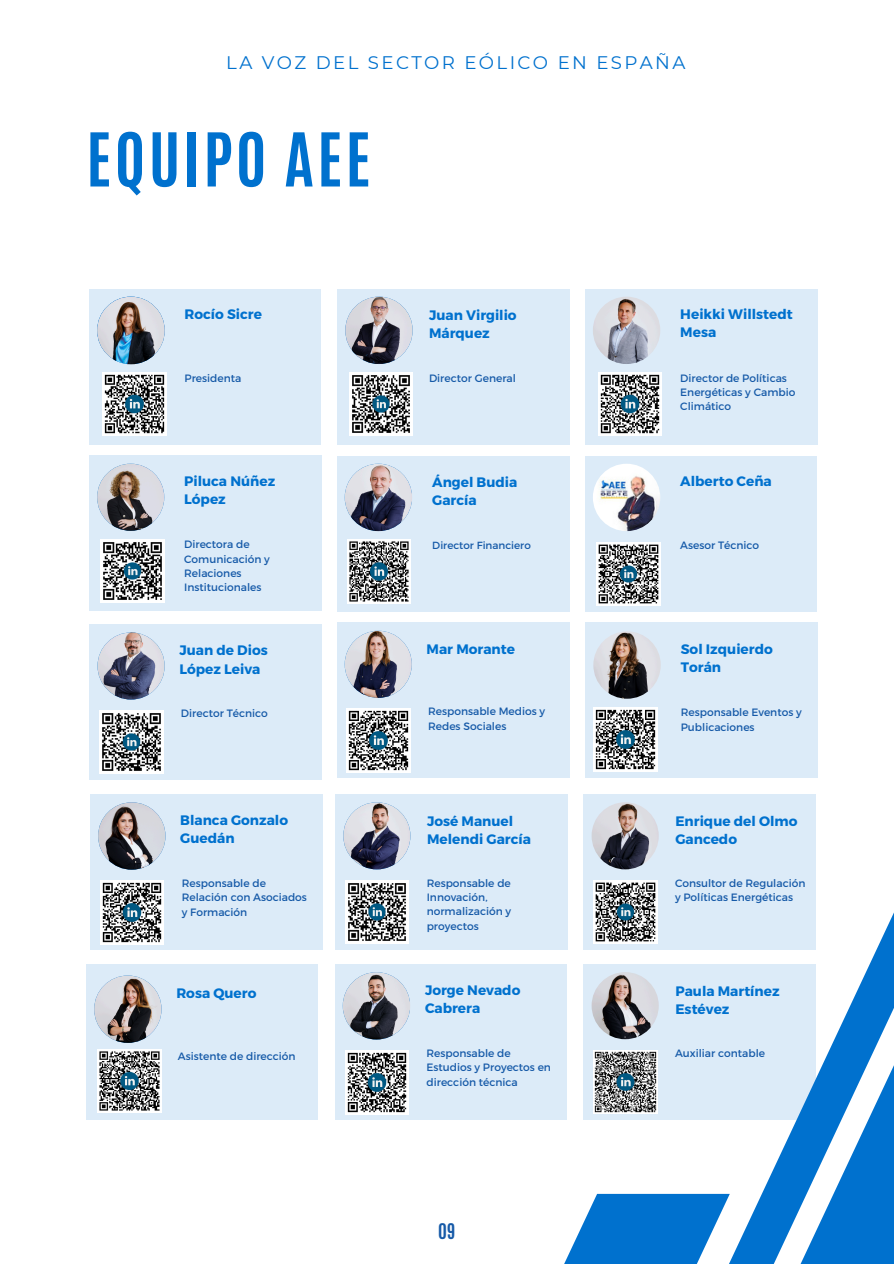
<style>
.page{position:relative;width:894px;height:1264px;background:#fff}
.page>*{position:absolute;margin:0;border:0;box-sizing:border-box;transform-origin:0 0}
.t1{font:700 63px "Antonio";letter-spacing:.05em;color:#0071ce}
.t2{font:18.15px "Montserrat";letter-spacing:.13em;color:#0071ce}
.t3{font:700 18px "Antonio";color:#165aa8}
.t4{font:700 13.65px/18.3px "Montserrat";color:#0071ce}
.t5{font:10.65px/14.2px "Montserrat";color:#165aa8}
.t6{font:10.35px "Montserrat";color:#165aa8}
</style>
<div class="page">
<div style="left:89px;top:289px;width:232px;height:155px;background:#dcebf8"></div>
<img style="left:102px;top:372px;width:64px;height:63px">
<div style="left:337px;top:289px;width:233px;height:155px;background:#dcebf8"></div>
<img style="left:345px;top:297px;width:67px;height:67px;border-radius:50%">
<img style="left:349px;top:372px;width:63px;height:63px">
<div style="left:585px;top:289px;width:232px;height:155px;background:#dcebf8"></div>
<img style="left:592px;top:297px;width:68px;height:67px;border-radius:50%">
<img style="left:598px;top:372px;width:63px;height:63px">
<div style="left:89px;top:456px;width:232px;height:155px;background:#dcebf8"></div>
<img style="left:97px;top:463px;width:67px;height:68px;border-radius:50%">
<img style="left:101px;top:539px;width:63px;height:63px">
<div style="left:337px;top:456px;width:232px;height:155px;background:#dcebf8"></div>
<img style="left:344px;top:464px;width:68px;height:67px;border-radius:50%">
<img style="left:347px;top:539px;width:63px;height:64px">
<div style="left:585px;top:456px;width:231px;height:155px;background:#dcebf8"></div>
<img style="left:592px;top:464px;width:68px;height:67px;border-radius:50%">
<img style="left:596px;top:542px;width:64px;height:63px">
<div style="left:337px;top:623px;width:232px;height:155px;background:#dcebf8"></div>
<img style="left:344px;top:630px;width:68px;height:68px;border-radius:50%">
<img style="left:347px;top:708px;width:63px;height:64px">
<div style="left:585px;top:623px;width:232px;height:155px;background:#dcebf8"></div>
<img style="left:593px;top:631px;width:67px;height:67px;border-radius:50%">
<img style="left:593px;top:707px;width:64px;height:64px">
<div style="left:90px;top:794px;width:232px;height:155px;background:#dcebf8"></div>
<img style="left:98px;top:802px;width:67px;height:67px;border-radius:50%">
<img style="left:100px;top:880px;width:64px;height:64px">
<div style="left:335px;top:794px;width:232px;height:155px;background:#dcebf8"></div>
<img style="left:343px;top:802px;width:67px;height:67px;border-radius:50%">
<img style="left:345px;top:880px;width:64px;height:63px">
<div style="left:583px;top:794px;width:232px;height:155px;background:#dcebf8"></div>
<img style="left:591px;top:802px;width:67px;height:67px;border-radius:50%">
<img style="left:593px;top:880px;width:64px;height:63px">
<div style="left:335px;top:964px;width:232px;height:155px;background:#dcebf8"></div>
<img style="left:343px;top:972px;width:67px;height:67px;border-radius:50%">
<img style="left:345px;top:1050px;width:63px;height:63px">
<div style="left:583px;top:964px;width:232px;height:155px;background:#dcebf8"></div>
<img style="left:591px;top:972px;width:67px;height:67px;border-radius:50%">
<img style="left:593px;top:1050px;width:64px;height:63px">
<img style="left:97px;top:297px;width:68px;height:67px;border-radius:50%">
<div style="left:86px;top:964px;width:232px;height:155px;background:#dcebf8"></div>
<img style="left:94px;top:975px;width:67px;height:67px;border-radius:50%">
<img style="left:98px;top:1049px;width:63px;height:63px">
<div style="left:90px;top:624px;width:232px;height:155px;background:#dcebf8"></div>
<img style="left:97px;top:632px;width:68px;height:67px;border-radius:50%">
<img style="left:100px;top:710px;width:63px;height:63px">
<svg style="left:695px;top:884px;width:198px;height:379px"></svg>
<svg style="left:564px;top:1193px;width:165px;height:70px"></svg>
<p class="t2" style="left:226px;top:51px;width:460px">LA VOZ DEL SECTOR EÓLICO EN ESPAÑA</p>
<h2 class="t1" style="left:86px;top:114px;width:286px">EQUIPO AEE</h2>
<p class="t4" style="left:184px;top:304px;width:79px">Rocío Sicre</p>
<h3 class="t5" style="left:184px;top:370px;width:58px">Presidenta</h3>
<p class="t4" style="left:184px;top:471px;width:92px">Piluca Núñez<br>López</p>
<p class="t5" style="left:184px;top:537px;width:87px">Directora de<br>Comunicación y<br>Relaciones<br>Institucionales</p>
<p class="t4" style="left:179px;top:640px;width:90px">Juan de Dios<br>López Leiva</p>
<p class="t5" style="left:181px;top:705px;width:88px">Director Técnico</p>
<p class="t4" style="left:429px;top:305px;width:89px">Juan Virgilio<br>Márquez</p>
<p class="t5" style="left:429px;top:370px;width:88px">Director General</p>
<p class="t4" style="left:432px;top:472px;width:87px">Ángel Budia<br>García</p>
<h3 class="t6" style="left:432px;top:538px;width:100px">Director Financiero</h3>
<p class="t4" style="left:426px;top:639px;width:90px">Mar Morante</p>
<h3 class="t5" style="left:428px;top:704px;width:119px">Responsable Medios y<br>Redes Sociales</h3>
<p class="t4" style="left:180px;top:810px;width:109px">Blanca Gonzalo<br>Guedán</p>
<h3 class="t5" style="left:182px;top:875px;width:127px">Responsable de<br>Relación con Asociados y Formación</h3>
<p class="t5" style="left:426px;top:875px;width:86px">Responsable de<br>Innovación, normalización y proyectos</p>
<p class="t4" style="left:427px;top:811px;width:105px">José Manuel<br>Melendi García</p>
<p class="t4" style="left:680px;top:304px;width:114px">Heikki Willstedt<br>Mesa</p>
<h3 class="t5" style="left:680px;top:370px;width:117px">Director de Políticas<br>Energéticas y Cambio<br>Climático</h3>
<p class="t4" style="left:680px;top:471px;width:93px">Alberto Ceña</p>
<p class="t5" style="left:680px;top:537px;width:80px">Asesor Técnico</p>
<p class="t4" style="left:680px;top:639px;width:93px">Sol Izquierdo<br>Torán</p>
<p class="t5" style="left:680px;top:705px;width:122px">Responsable Eventos y<br>Publicaciones</p>
<h3 class="t4" style="left:675px;top:811px;width:123px">Enrique del Olmo<br>Gancedo</h3>
<p class="t5" style="left:674px;top:875px;width:132px">Consultor de Regulación y Políticas Energéticas</p>
<p class="t4" style="left:176px;top:983px;width:82px">Rosa Quero</p>
<p class="t5" style="left:178px;top:1049px;width:119px">Asistente de dirección</p>
<p class="t4" style="left:425px;top:980px;width:97px">Jorge Nevado<br>Cabrera</p>
<p class="t5" style="left:426px;top:1045px;width:126px">Responsable de<br>Estudios y Proyectos en dirección técnica</p>
<p class="t5" style="left:674px;top:1045px;width:92px">Auxiliar contable</p>
<h3 class="t4" style="left:675px;top:981px;width:106px">Paula Martínez<br>Estévez</h3>
<h3 class="t3" style="left:438px;top:1217px;width:19px">09</h3>
</div>
